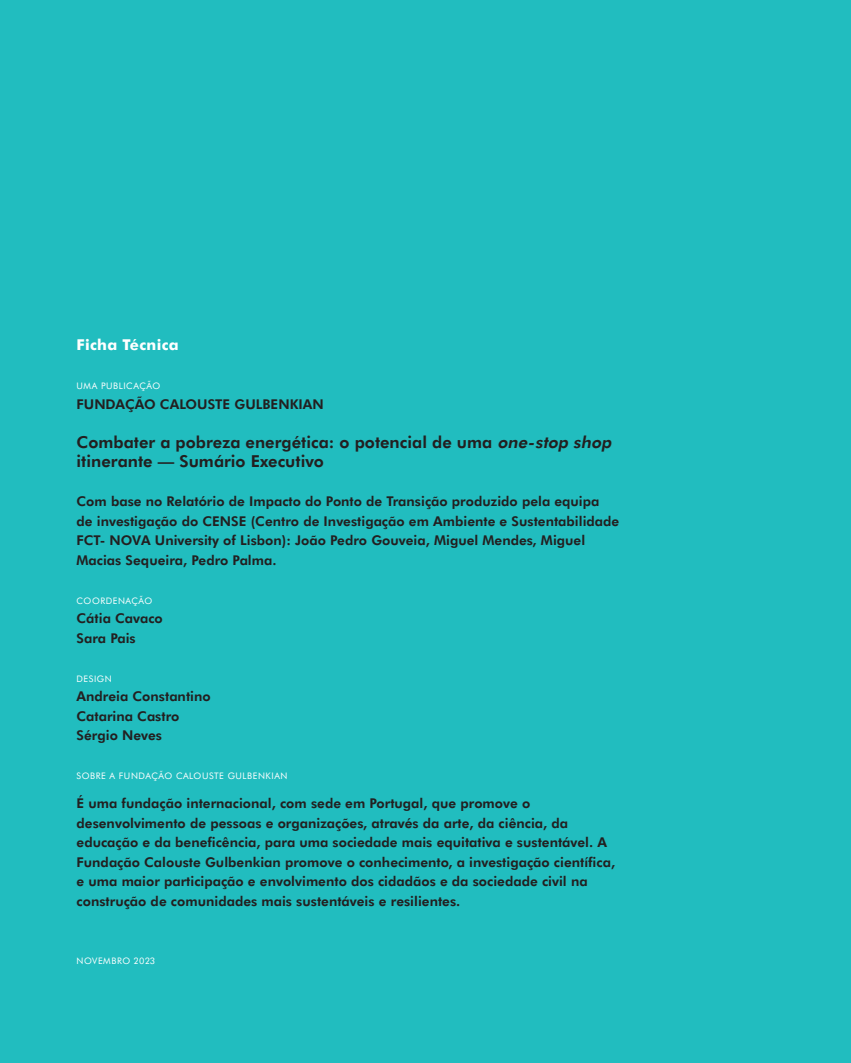
<style>
.page{position:relative;width:851px;height:1063px;background:#fff}
.page>*{position:absolute;margin:0;border:0;box-sizing:border-box;transform-origin:0 0}
.t1{font:700 16.5px/19.5px "Futura BT";color:#231f20}
.t2{font:800 15px "Futura BT";letter-spacing:.02em;color:#fff}
.t3{font:700 13.5px/19.5px "Futura BT";color:#231f20}
.t4{font:9px "Futura BT";letter-spacing:.06em;color:#fff}
.s1{font-style:italic}
</style>
<div class="page">
<div style="left:0;top:0;width:850px;height:1063px;background:#21bdbf"></div>
<p class="t2" style="left:77px;top:335px;width:104px">Ficha Técnica</p>
<p class="t4" style="left:77px;top:380px;width:85px">UMA PUBLICAÇÃO</p>
<p class="t3" style="left:77px;top:394px;width:248px">FUNDAÇÃO CALOUSTE GULBENKIAN</p>
<p class="t1" style="left:77px;top:431px;width:539px">Combater a pobreza energética: o potencial de uma <span class="s1">one-stop shop </span>itinerante — Sumário Executivo</p>
<p class="t3" style="left:77px;top:491px;width:544px">Com base no Relatório de Impacto do Ponto de Transição produzido pela equipa<br>de investigação do CENSE (Centro de Investigação em Ambiente e Sustentabilidade FCT- NOVA University of Lisbon): João Pedro Gouveia, Miguel Mendes, Miguel Macias Sequeira, Pedro Palma.</p>
<p class="t4" style="left:77px;top:595px;width:77px">COORDENAÇÃO</p>
<p class="t3" style="left:77px;top:608px;width:88px">Cátia Cavaco<br>Sara Pais</p>
<p class="t4" style="left:77px;top:673px;width:37px">DESIGN</p>
<p class="t3" style="left:77px;top:686px;width:136px">Andreia Constantino<br>Catarina Castro<br>Sérgio Neves</p>
<p class="t4" style="left:77px;top:770px;width:212px">SOBRE A FUNDAÇÃO CALOUSTE GULBENKIAN</p>
<p class="t3" style="left:77px;top:793px;width:540px">É uma fundação internacional, com sede em Portugal, que promove o desenvolvimento de pessoas e organizações, através da arte, da ciência, da educação e da beneficência, para uma sociedade mais equitativa e sustentável. A Fundação Calouste Gulbenkian promove o conhecimento, a investigação científica, e uma maior participação e envolvimento dos cidadãos e da sociedade civil na construção de comunidades mais sustentáveis e resilientes.</p>
<p class="t4" style="left:77px;top:955px;width:80px">NOVEMBRO 2023</p>
</div>
